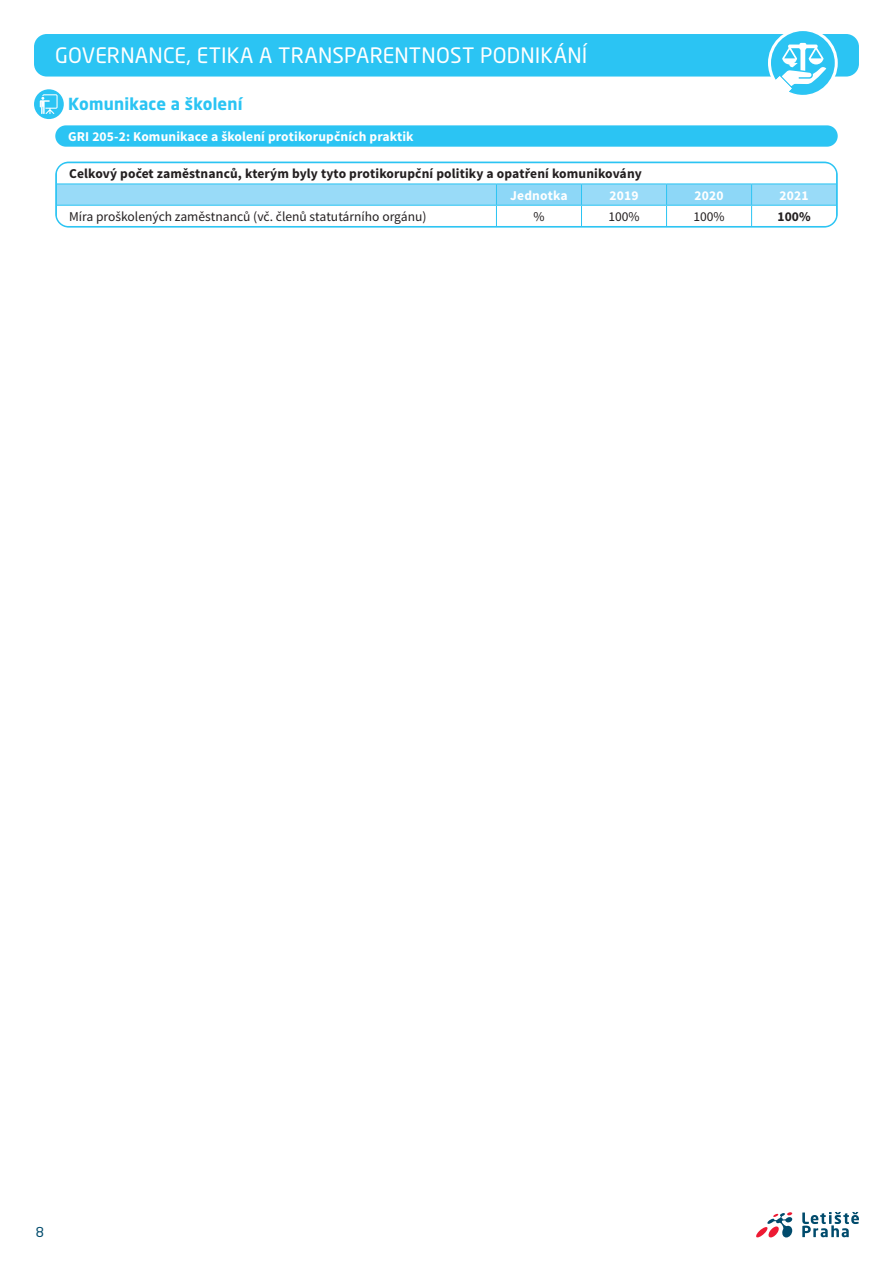
<style>
.page{position:relative;width:893px;height:1263px;background:#fff}
.page>*{position:absolute;margin:0;border:0;box-sizing:border-box;transform-origin:0 0}
.t1{font:21px "Neo Sans Pro LP";letter-spacing:.01em;color:#fff}
.t2{font:700 16.5px "Neo Sans Pro LP";letter-spacing:.015em;color:#2bc4f3}
.t3{font:700 13.5px/21.3px "Source Sans Pro";letter-spacing:.01em;color:#231f20}
.t4{font:13.5px "Source Sans Pro";color:#231f20}
.t5{font:700 13.5px "Source Sans Pro";letter-spacing:.01em;color:#fff}
.t6{font:13.5px "Neo Sans Pro LP";color:#004b6c}
.s1{color:#fff}
</style>
<div class="page">
<svg style="left:802px;top:1212px;width:57px;height:25px"></svg>
<svg style="left:756px;top:1212px;width:36px;height:25px"></svg>
<div style="left:34px;top:34px;width:825px;height:43px;background:#2bc4f3;border-radius:13px"></div>
<div style="left:55px;top:125px;width:783px;height:22px;background:#2bc4f3;border-radius:11px"></div>
<hr style="left:56px;top:162px;width:440px;height:1px;background:#2bc4f3">
<hr style="left:752px;top:162px;width:85px;height:1px;background:#2bc4f3">
<svg style="left:56px;top:163px;width:781px;height:62px"></svg>
<hr style="left:56px;top:226px;width:440px;height:1px;background:#2bc4f3">
<hr style="left:752px;top:226px;width:85px;height:1px;background:#2bc4f3">
<div style="left:55px;top:162px;width:783px;height:66px;border:2px solid #2bc4f3;border-radius:13px"></div>
<svg style="left:766px;top:31px;width:73px;height:64px"></svg>
<div style="left:34px;top:89px;width:30px;height:30px;background:#2bc4f3;border-radius:50%"></div>
<svg style="left:40px;top:94px;width:18px;height:20px"></svg>
<p class="t1" style="left:55px;top:43px;width:534px">GOVERNANCE, ETIKA A TRANSPARENTNOST PODNIKÁNÍ</p>
<p class="t2" style="left:68px;top:94px;width:176px">Komunikace a školení</p>
<p class="t5" style="left:68px;top:128px;width:347px">GRI 205-2: Komunikace a školení protikorupčních praktik</p>
<p class="t3" style="left:510px;top:164px;width:133px;text-indent:-441px">Celkový počet zaměstnanců, kterým byly tyto protikorupční politiky a opatření komunikovány<br><span class="s1">Jednotka</span></p>
<p class="t5" style="left:610px;top:186px;width:30px">2019</p>
<p class="t5" style="left:695px;top:186px;width:30px">2020</p>
<p class="t5" style="left:780px;top:186px;width:30px">2021</p>
<p class="t4" style="left:69px;top:208px;width:359px">Míra proškolených zaměstnanců (vč. členů statutárního orgánu)</p>
<p class="t4" style="left:533px;top:208px;width:13px">%</p>
<p class="t4" style="left:608px;top:208px;width:33px">100%</p>
<p class="t4" style="left:693px;top:208px;width:33px">100%</p>
<p class="t3" style="left:778px;top:206px;width:34px">100%</p>
<p class="t6" style="left:36px;top:1224px;width:10px">8</p>
</div>
